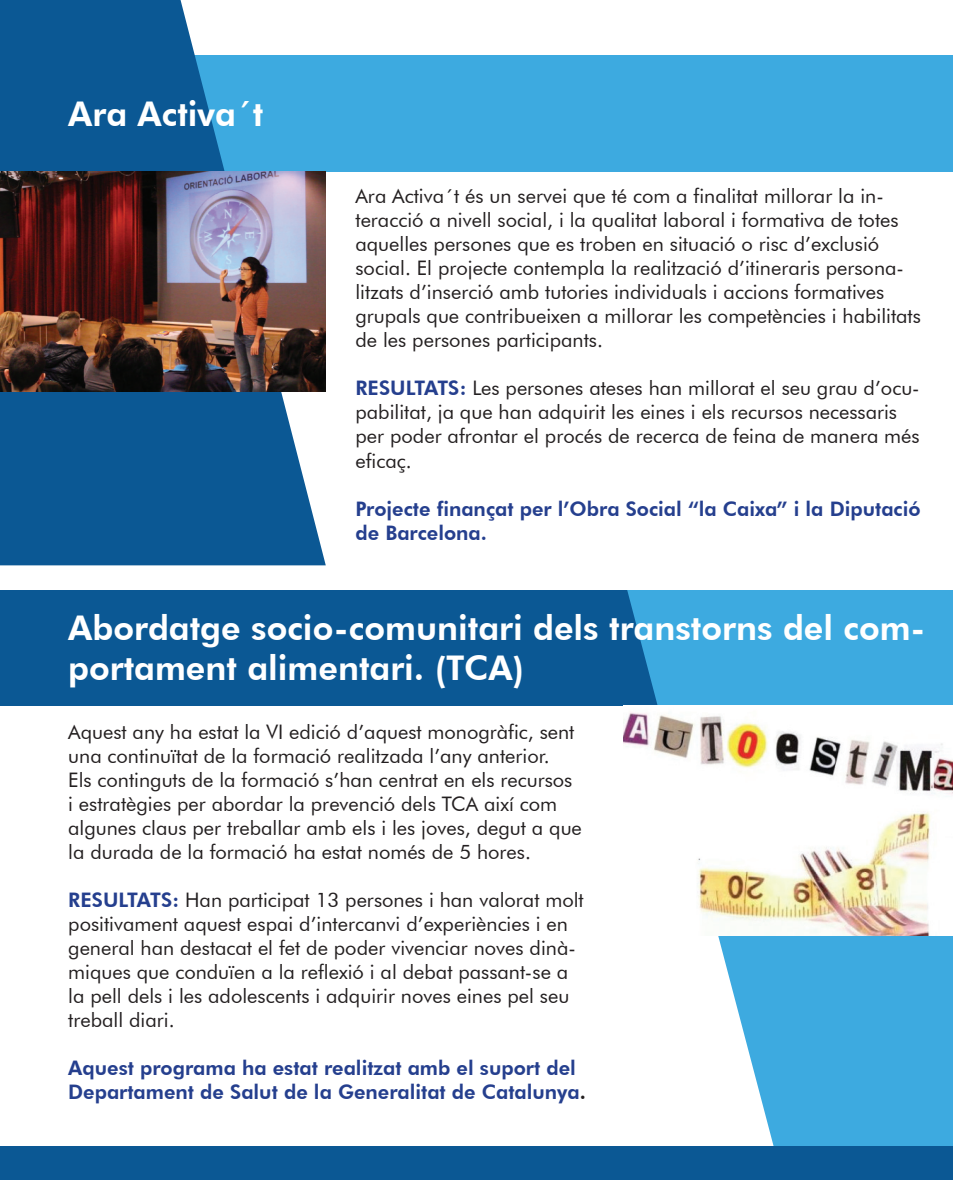
<style>
.page{position:relative;width:953px;height:1180px;background:#fff}
.page>*{position:absolute;margin:0;border:0;box-sizing:border-box;transform-origin:0 0}
.t1{font:800 34px/40.8px "Futura BT";color:#fff}
.t2{font:20px/24px "Futura BT";color:#231f20}
.t3{font:800 20px/24px "Futura BT";color:#253f8e}
.s1{font-weight:800;color:#253f8e}
.s2{color:#231f20}
</style>
<div class="page">
<div style="left:0;top:589px;width:952px;height:116px;background:#0b5894"></div>
<svg style="left:607px;top:589px;width:345px;height:557px;fill:#3daae0"></svg>
<div style="left:1px;top:55px;width:951px;height:116px;background:#3daae0"></div>
<svg style="left:0;top:0;width:326px;height:565px;fill:#0b5894"></svg>
<img style="left:623px;top:705px;width:329px;height:230px">
<img style="left:0;top:171px;width:326px;height:220px">
<div style="left:0;top:1146px;width:952px;height:33px;background:#0b5894"></div>
<h1 class="t1" style="left:68px;top:93px;width:197px">Ara Activa´t</h1>
<p class="t2" style="left:355px;top:184px;width:567px">Ara Activa´t és un servei que té com a finalitat millorar la in&shy;teracció a nivell social, i la qualitat laboral i formativa de totes aquelles persones que es troben en situació o risc d’exclusió social. El projecte contempla la realització d’itineraris persona&shy;litzats d’inserció amb tutories individuals i accions formatives grupals que contribueixen a millorar les competències i habilitats de les persones participants.</p>
<p class="t2" style="left:355px;top:376px;width:565px"><span class="s1">RESULTATS:</span> Les persones ateses han millorat el seu grau d’ocu&shy;pabilitat, ja que han adquirit les eines i els recursos necessaris per poder afrontar el procés de recerca de feina de manera més eficaç.</p>
<p class="t3" style="left:355px;top:496px;width:566px">Projecte finançat per l’Obra Social “la Caixa” i la Diputació de Barcelona.</p>
<h1 class="t1" style="left:68px;top:606px;width:858px">Abordatge socio-comunitari dels transtorns del com&shy;portament alimentari. (TCA)</h1>
<p class="t2" style="left:68px;top:719px;width:515px">Aquest any ha estat la VI edició d’aquest monogràfic, sent una continuïtat de la formació realitzada l’any anterior.<br>Els continguts de la formació s’han centrat en els recursos i estratègies per abordar la prevenció dels TCA així com algunes claus per treballar amb els i les joves, degut a que la durada de la formació ha estat només de 5 hores.</p>
<p class="t2" style="left:68px;top:887px;width:517px"><span class="s1">RESULTATS:</span> Han participat 13 persones i han valorat molt positivament aquest espai d’intercanvi d’experiències i en general han destacat el fet de poder vivenciar noves dinà&shy;miques que conduïen a la reflexió i al debat passant-se a la pell dels i les adolescents i adquirir noves eines pel seu treball diari.</p>
<p class="t3" style="left:68px;top:1055px;width:519px">Aquest programa ha estat realitzat amb el suport del<br>Departament de Salut de la Generalitat de Catalunya<span class="s2">.</span></p>
</div>
